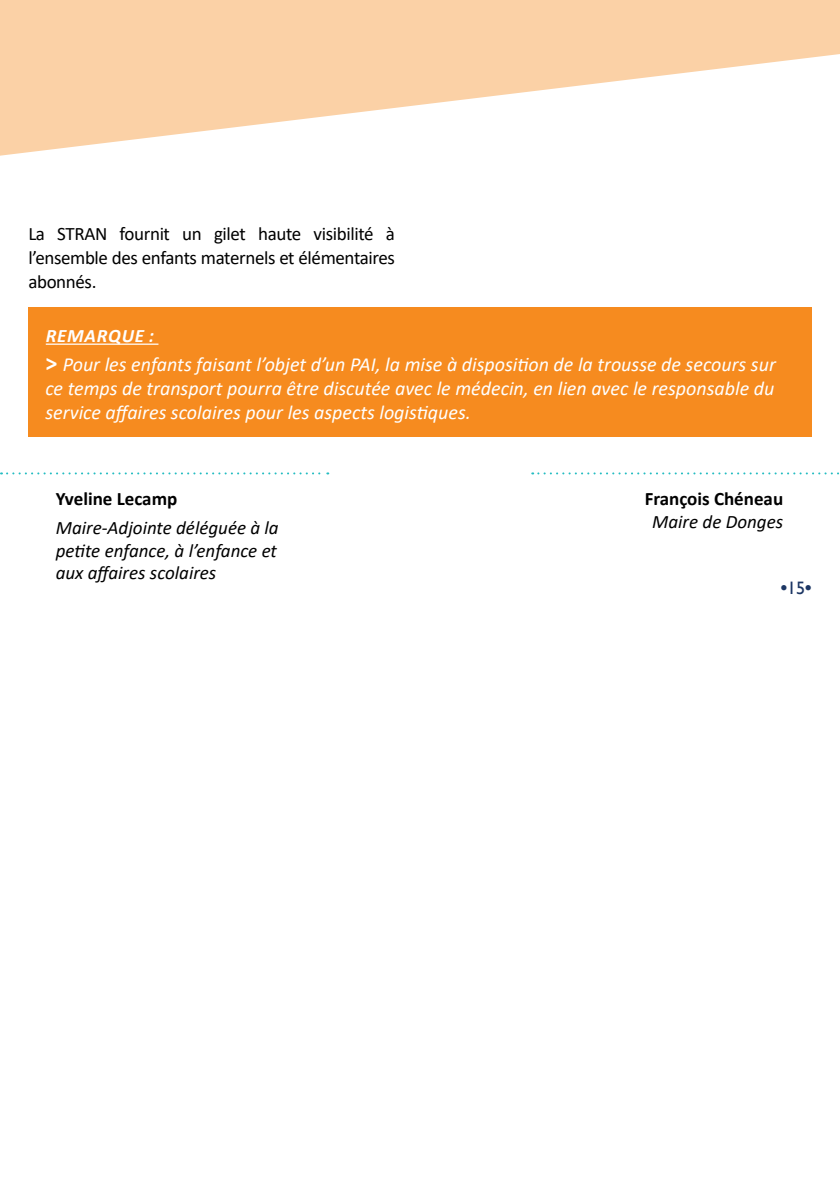
<style>
.page{position:relative;width:840px;height:1191px;background:#fff}
.page>*{position:absolute;margin:0;border:0;box-sizing:border-box;transform-origin:0 0}
.t1{font:italic 20px/24px "Calibri";color:#fff;text-align:justify}
.t2{font:19px/24px "Calibri";letter-spacing:-.02em;color:#000;text-align:justify}
.t3{font:italic 19px/22.8px "Calibri";color:#000;text-align:justify}
.t4{font:700 19px "Calibri";color:#000}
.t5{font:italic 700 19px "Calibri";letter-spacing:.04em;color:#fff}
.t6{font:700 18px "Gill Sans";color:#1c3664}
.s1{font-weight:700;font-style:normal;font-size:24px}
.s2{font-weight:400}
</style>
<div class="page">
<div style="left:0;top:0;width:839px;height:1191px;background:#fbd1a6"></div>
<div style="left:0;top:54px;width:839px;height:1137px;background:#fff"></div>
<svg style="left:1px;top:472px;width:327px;height:2px"></svg>
<svg style="left:532px;top:472px;width:307px;height:2px"></svg>
<div style="left:28px;top:308px;width:783px;height:129px;background:#f68b1f"></div>
<hr style="left:46px;top:343px;width:112px;height:2px;background:#fff">
<p class="t2" style="left:28px;top:221px;width:368px">La STRAN fournit un gilet haute visibilité à l’ensemble des enfants maternels et élémentaires abonnés.</p>
<p class="t5" style="left:46px;top:322px;width:110px">REMARQUE :</p>
<p class="t1" style="left:45px;top:351px;width:731px"><span class="s1">&gt;</span> Pour les enfants faisant l’objet d’un PAI, la mise à disposition de la trousse de secours sur ce temps de transport pourra être discutée avec le médecin, en lien avec le responsable du service affaires scolaires pour les aspects logistiques.</p>
<p class="t4" style="left:56px;top:485px;width:123px">Yveline Lecamp</p>
<p class="t3" style="left:56px;top:515px;width:224px">Maire-Adjointe déléguée à la petite enfance, à l’enfance et aux affaires scolaires</p>
<p class="t4" style="left:644px;top:485px;width:140px">François Chéneau</p>
<p class="t3" style="left:652px;top:509px;width:132px">Maire de Donges</p>
<p class="t6" style="left:780px;top:577px;width:32px">•<span class="s2">15</span>•</p>
</div>
